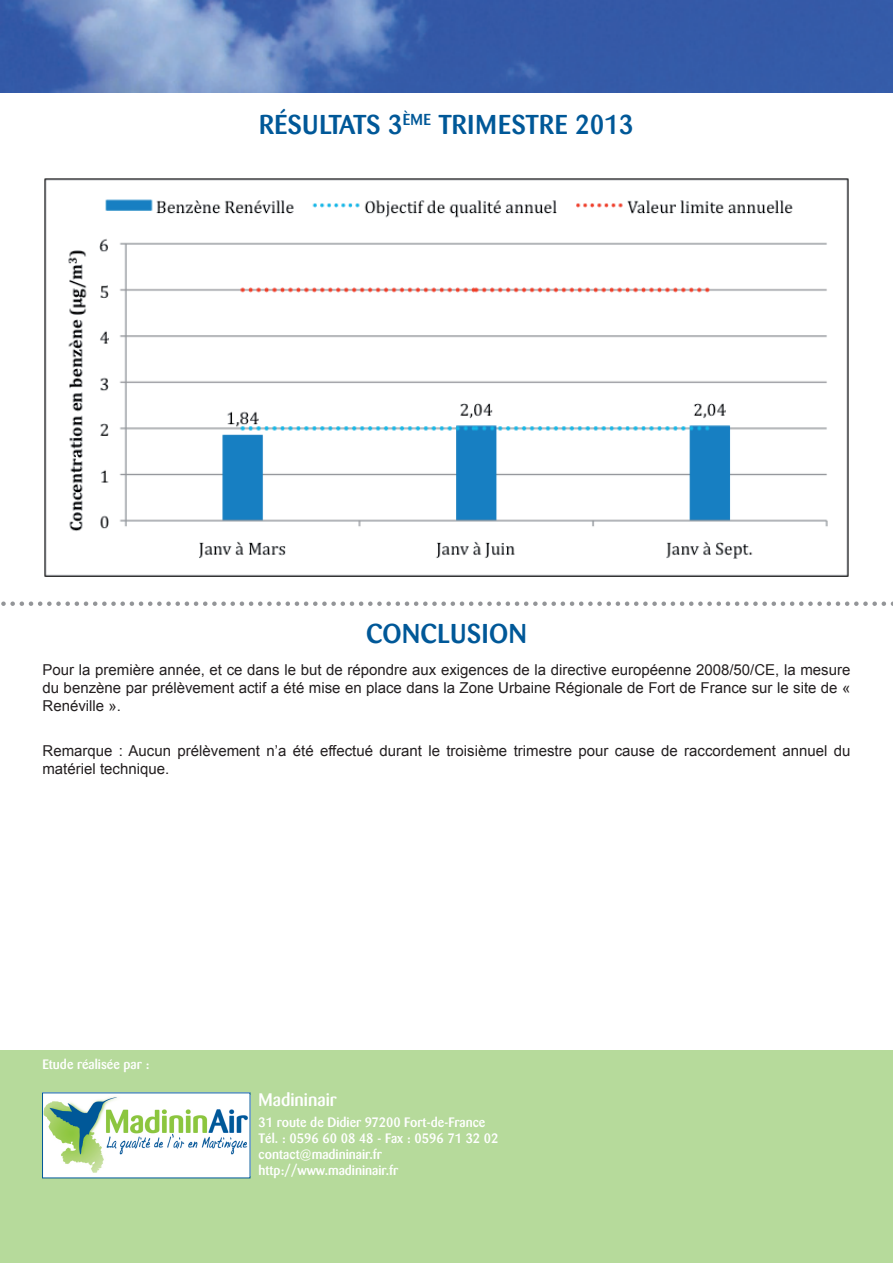
<style>
.page{position:relative;width:893px;height:1263px;background:#fff}
.page>*{position:absolute;margin:0;border:0;box-sizing:border-box;transform-origin:0 0}
.t1{font:500 27px "Barmeno";letter-spacing:.02em;color:#005898}
.t2{font:500 18px "Barmeno";color:#fff}
.t3{font:15px/18px "Arial";color:#231f20;text-align:justify}
.t4{font:500 13.5px/16.2px "Barmeno";color:#fff}
</style>
<div class="page">
<img style="left:0;top:0;width:893px;height:92px">
<svg style="left:1px;top:601px;width:892px;height:5px"></svg>
<div style="left:0;top:1050px;width:893px;height:213px;background:#b6da9b"></div>
<div style="left:43px;top:1093px;width:207px;height:85px;background:#fff"></div>
<img style="left:44px;top:1096px;width:204px;height:77px">
<img style="left:44px;top:178px;width:805px;height:399px">
<h1 class="t1" style="left:259px;top:108px;width:376px">Résultats 3<sup>ÈME</sup> trimestre 2013</h1>
<h1 class="t1" style="left:366px;top:618px;width:162px">conclusion</h1>
<p class="t3" style="left:43px;top:661px;width:809px">Pour la première année, et ce dans le but de répondre aux exigences de la directive européenne 2008/50/CE, la mesure du benzène par prélèvement actif a été mise en place dans la Zone Urbaine Régionale de Fort de France sur le site de « Renéville ».</p>
<p class="t3" style="left:42px;top:741px;width:809px">Remarque : Aucun prélèvement n’a été effectué durant le troisième trimestre pour cause de raccordement annuel du matériel technique.</p>
<p class="t4" style="left:43px;top:1056px;width:108px">Etude réalisée par :</p>
<p class="t2" style="left:259px;top:1089px;width:79px">Madininair</p>
<p class="t4" style="left:259px;top:1114px;width:242px">31 route de Didier 97200 Fort-de-France<br>Tél. : 0596 60 08 48 - Fax : 0596 71 32 02 contact@madininair.fr http://www.madininair.fr</p>
</div>
